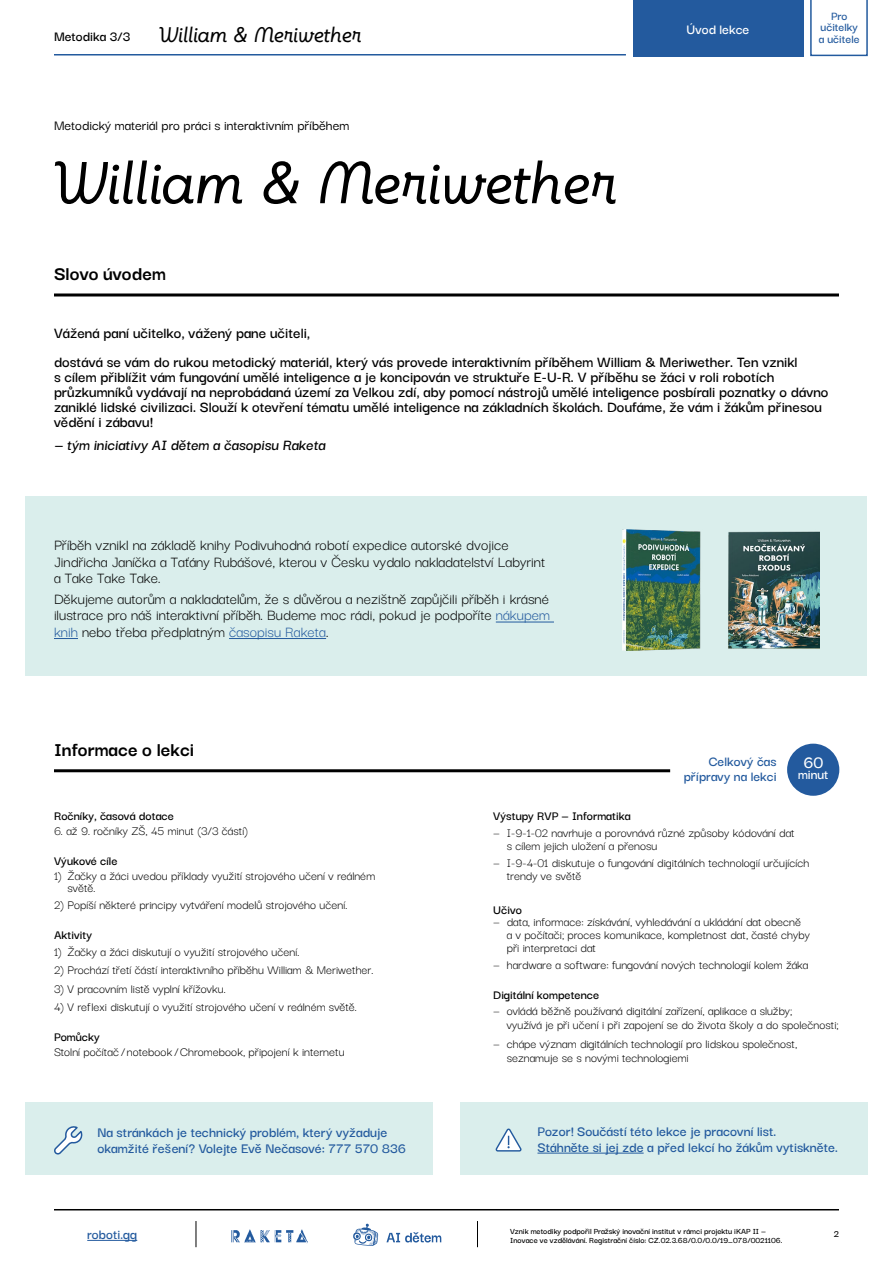
<style>
.page{position:relative;width:893px;height:1263px;background:#fff}
.page>*{position:absolute;margin:0;border:0;box-sizing:border-box;transform-origin:0 0}
.t1{font:58.5px "Integrascript";color:#000}
.t2{font:700 21px "Darker Grotesque";color:#000}
.t3{font:21px "Integrascript";color:#000}
.t4{font:600 18.6px "Darker Grotesque";color:#fff}
.t5{font:600 16.5px/15px "Darker Grotesque";color:#000}
.t6{font:16.5px/16.5px "Darker Grotesque";color:#000}
.t7{font:600 15.3px/15.3px "Darker Grotesque";color:#235a9e}
.t8{font:500 15px "Darker Grotesque";color:#000}
.t9{font:600 15px "Darker Grotesque";color:#000}
.t10{font:600 15px "Darker Grotesque";color:#235a9e}
.t11{font:600 15px "Darker Grotesque";color:#fff}
.t12{font:600 14.85px/15px "Darker Grotesque";color:#235a9e;text-align:right}
.t13{font:600 14.85px "Darker Grotesque";color:#fff}
.t14{font:13.5px/12.8px "Darker Grotesque";color:#000}
.t15{font:600 13.5px "Darker Grotesque";color:#000}
.t16{font:600 12.9px/11.4px "Darker Grotesque";color:#235a9e;text-align:center}
.t17{font:600 10.5px "Darker Grotesque";color:#000}
.t18{font:600 9px/9px "Darker Grotesque";color:#000}
.s1{color:#235a9e}
</style>
<div class="page">
<hr style="left:54px;top:1209px;width:785px;height:1px;background:#000">
<hr style="left:54px;top:54px;width:572px;height:2px;background:#235a9e">
<hr style="left:87px;top:1240px;width:50px;height:1px;background:#235a9e">
<svg style="left:196px;top:1221px;width:1px;height:26px"></svg>
<svg style="left:477px;top:1221px;width:1px;height:26px"></svg>
<div style="left:633px;top:0;width:170px;height:56px;background:#235a9e"></div>
<svg style="left:810px;top:0;width:58px;height:56px"></svg>
<img style="left:232px;top:1230px;width:76px;height:13px">
<svg style="left:386px;top:1232px;width:55px;height:10px"></svg>
<svg style="left:353px;top:1224px;width:25px;height:22px"></svg>
<div style="left:460px;top:1103px;width:407px;height:72px;background:#daeeec"></div>
<div style="left:26px;top:1103px;width:407px;height:72px;background:#daeeec"></div>
<hr style="left:54px;top:293px;width:785px;height:3px;background:#000">
<hr style="left:54px;top:769px;width:616px;height:3px;background:#000">
<svg style="left:495px;top:1128px;width:27px;height:24px"></svg>
<hr style="left:537px;top:1153px;width:107px;height:1px;background:#235a9e">
<div style="left:787px;top:744px;width:52px;height:52px;background:#235a9e;border-radius:50%"></div>
<div style="left:26px;top:496px;width:841px;height:180px;background:#daeeec"></div>
<hr style="left:496px;top:622px;width:58px;height:1px;background:#235a9e">
<svg style="left:54px;top:638px;width:24px;height:1px"></svg>
<hr style="left:229px;top:638px;width:97px;height:1px;background:#235a9e">
<img style="left:623px;top:529px;width:197px;height:121px">
<svg style="left:54px;top:1126px;width:29px;height:29px"></svg>
<p class="t9" style="left:54px;top:25px;width:78px">Metodika 3/3</p>
<h2 class="t3" style="left:158px;top:21px;width:205px">William &amp; Meriwether</h2>
<p class="t8" style="left:54px;top:114px;width:297px">Metodický materiál pro práci s interaktivním příběhem</p>
<h1 class="t1" style="left:52px;top:147px;width:568px">William &amp; Meriwether</h1>
<h2 class="t2" style="left:54px;top:258px;width:113px">Slovo úvodem</h2>
<p class="t11" style="left:687px;top:18px;width:64px">Úvod lekce</p>
<p class="t16" style="left:819px;top:9px;width:42px">Pro učitelky a učitele</p>
<p class="t5" style="left:54px;top:317px;width:745px;line-height:29.5px">Vážená paní učitelko, vážený pane učiteli,<br>dostává se vám do rukou metodický materiál, který vás provede interaktivním příběhem William &amp; Meriwether. Ten vznikl</p>
<p class="t5" style="left:54px;top:369px;width:776px">s cílem přiblížit vám fungování umělé inteligence a je koncipován ve struktuře E-U-R. V příběhu se žáci v roli robotích průzkumníků vydávají na neprobádaná území za Velkou zdí, aby pomocí nástrojů umělé inteligence posbírali poznatky o dávno zaniklé lidské civilizaci. Slouží k otevření tématu umělé inteligence na základních školách. Doufáme, že vám i žákům přinesou vědění i zábavu!</p>
<p class="t5" style="left:54px;top:436px;width:276px">— tým iniciativy AI dětem a časopisu Raketa</p>
<p class="t6" style="left:54px;top:535px;width:493px">Příběh vznikl na základě knihy Podivuhodná robotí expedice autorské dvojice<br>Jindřicha Janíčka a Taťány Rubášové, kterou v Česku vydalo nakladatelství Labyrint a Take Take Take.</p>
<p class="t6" style="left:54px;top:589px;width:497px;text-align:justify">Děkujeme autorům a nakladatelům, že s důvěrou a nezištně zapůjčili příběh i krásné ilustrace pro náš interaktivní příběh. Budeme moc rádi, pokud je podpoříte <span class="s1">nákupem knih</span> nebo třeba předplatným <span class="s1">časopisu Raketa</span>.</p>
<h2 class="t2" style="left:54px;top:733px;width:142px">Informace o lekci</h2>
<p class="t12" style="left:684px;top:753px;width:94px">Celkový čas přípravy na lekci</p>
<h3 class="t4" style="left:803px;top:748px;width:21px">60</h3>
<p class="t13" style="left:798px;top:763px;width:32px">minut</p>
<p class="t15" style="left:54px;top:806px;width:122px">Ročníky, časová dotace</p>
<p class="t14" style="left:54px;top:823px;width:195px">6. až 9. ročníky ZŠ, 45 minut (3/3 částí)</p>
<p class="t15" style="left:54px;top:850px;width:65px">Výukové cíle</p>
<p class="t14" style="left:68px;top:868px;width:309px;text-indent:-14px">1) Žačky a žáci uvedou příklady využití strojového učení v reálném světě.</p>
<p class="t14" style="left:54px;top:898px;width:295px">2) Popíší některé principy vytváření modelů strojového učení.</p>
<p class="t15" style="left:54px;top:925px;width:40px">Aktivity</p>
<p class="t14" style="left:54px;top:944px;width:247px">1) Žačky a žáci diskutují o využití strojového učení.</p>
<p class="t14" style="left:54px;top:962px;width:321px">2) Prochází třetí částí interaktivního příběhu William &amp; Meriwether.</p>
<p class="t14" style="left:54px;top:981px;width:173px">3) V pracovním listě vyplní křížovku.</p>
<p class="t14" style="left:54px;top:999px;width:305px">4) V reflexi diskutují o využití strojového učení v reálném světě.</p>
<p class="t15" style="left:54px;top:1026px;width:47px">Pomůcky</p>
<p class="t14" style="left:54px;top:1044px;width:292px">Stolní počítač / notebook /Chromebook, připojení k internetu</p>
<p class="t7" style="left:97px;top:1124px;width:310px">Na stránkách je technický problém, který vyžaduje okamžité řešení? Volejte Evě Nečasové: 777 570 836</p>
<p class="t15" style="left:493px;top:806px;width:139px">Výstupy RVP — Informatika</p>
<p class="t14" style="left:507px;top:826px;width:289px;text-indent:-14px">— I-9-1-02 navrhuje a porovnává různé způsoby kódování dat s cílem jejich uložení a přenosu</p>
<p class="t14" style="left:507px;top:855px;width:304px;text-indent:-14px">— I-9-4-01 diskutuje o fungování digitálních technologií určujících trendy ve světě</p>
<p class="t15" style="left:493px;top:899px;width:30px">Učivo</p>
<p class="t14" style="left:507px;top:915px;width:305px;text-indent:-14px">— data, informace: získávání, vyhledávání a ukládání dat obecně a v počítači; proces komunikace, kompletnost dat, časté chyby při interpretaci dat</p>
<p class="t14" style="left:493px;top:957px;width:317px">— hardware a software: fungování nových technologií kolem žáka</p>
<p class="t15" style="left:493px;top:984px;width:108px">Digitální kompetence</p>
<p class="t14" style="left:507px;top:1003px;width:334px;line-height:14.2px;text-indent:-14px">— ovládá běžně používaná digitální zařízení, aplikace a služby;<br>využívá je při učení i při zapojení se do života školy a do společnosti;</p>
<p class="t14" style="left:507px;top:1035px;width:292px;line-height:14.2px;text-indent:-14px">— chápe význam digitálních technologií pro lidskou společnost, seznamuje se s novými technologiemi</p>
<p class="t7" style="left:537px;top:1123px;width:302px">Pozor! Součástí této lekce je pracovní list.<br>Stáhněte si jej zde a před lekcí ho žákům vytiskněte.</p>
<p class="t10" style="left:87px;top:1223px;width:52px">roboti.gg</p>
<p class="t18" style="left:510px;top:1226px;width:274px">Vznik metodiky podpořil Pražský inovační institut v rámci projektu iKAP II —<br>Inovace ve vzdělávání. Registrační číslo: CZ.02.3.68/0.0/0.0/19_078/0021106.</p>
<p class="t17" style="left:834px;top:1226px;width:7px">2</p>
</div>
